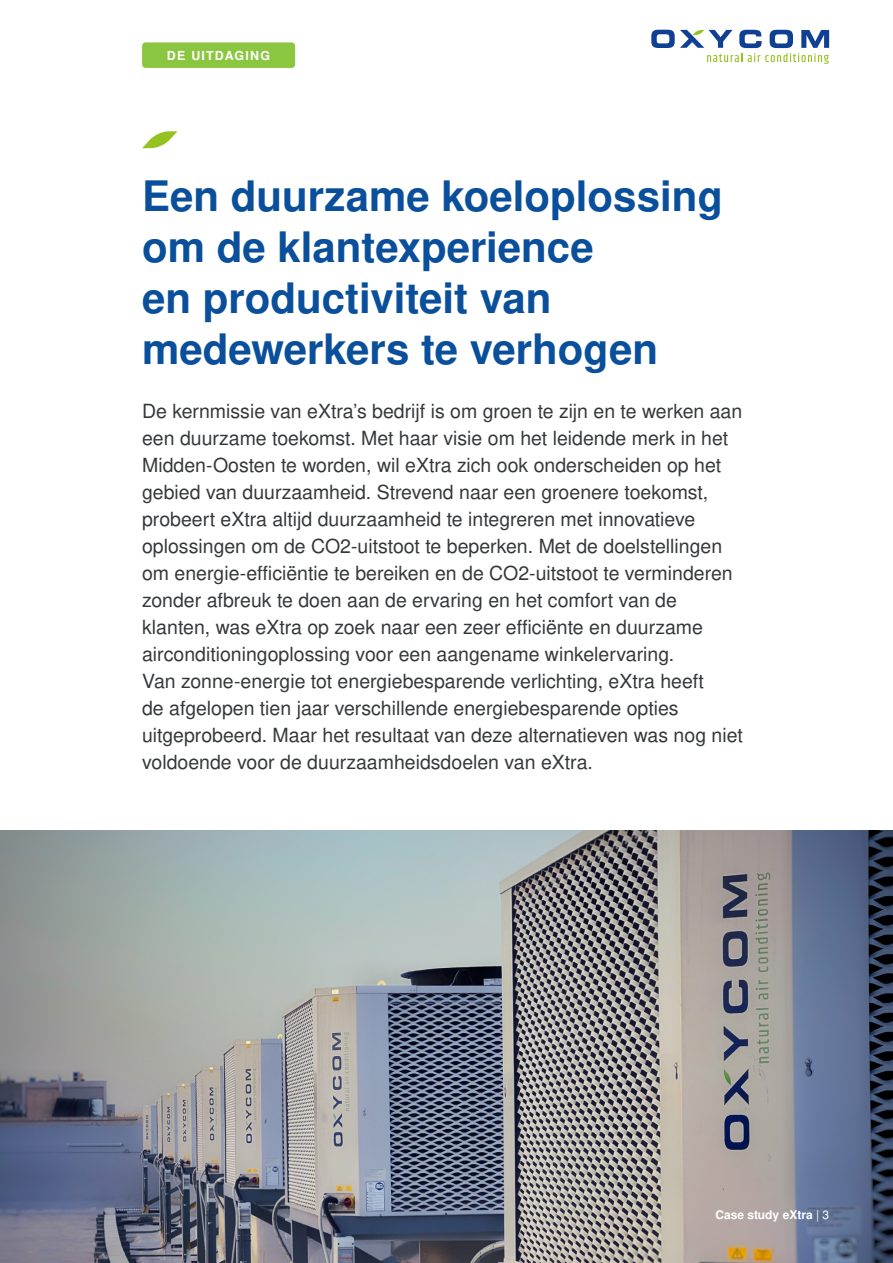
<style>
.page{position:relative;width:893px;height:1263px;background:#fff}
.page>*{position:absolute;margin:0;border:0;box-sizing:border-box;transform-origin:0 0}
.t1{font:700 42px/51px "Nimbus San L";color:#0a4f9b}
.t2{font:19.5px/27px "Nimbus San L";color:#35383a}
.t3{font:700 12.45px "Nimbus San L";letter-spacing:.1em;color:#fff}
.t4{font:700 12px "Nimbus San L";color:#fff}
.s1{font-weight:400}
</style>
<div class="page">
<svg style="left:651px;top:30px;width:178px;height:34px"></svg>
<img style="left:0;top:830px;width:893px;height:433px">
<div style="left:142px;top:42px;width:153px;height:26px;background:#8bc640;border-radius:4px"></div>
<svg style="left:142px;top:131px;width:36px;height:17px"></svg>
<p class="t3" style="left:167px;top:47px;width:105px">DE UITDAGING</p>
<p class="t1" style="left:142px;top:170px;width:582px">Een duurzame koeloplossing om de klantexperience<br>en productiviteit van medewerkers te verhogen</p>
<p class="t2" style="left:142px;top:397px;width:602px">De kernmissie van eXtra’s bedrijf is om groen te zijn en te werken aan een duurzame toekomst. Met haar visie om het leidende merk in het Midden-Oosten te worden, wil eXtra zich ook onderscheiden op het gebied van duurzaamheid. Strevend naar een groenere toekomst, probeert eXtra altijd duurzaamheid te integreren met innovatieve oplossingen om de CO2-uitstoot te beperken. Met de doelstellingen om energie-efficiëntie te bereiken en de CO2-uitstoot te verminderen zonder afbreuk te doen aan de ervaring en het comfort van de klanten, was eXtra op zoek naar een zeer efficiënte en duurzame airconditioningoplossing voor een aangename winkelervaring.<br>Van zonne-energie tot energiebesparende verlichting, eXtra heeft<br>de afgelopen tien jaar verschillende energiebesparende opties uitgeprobeerd. Maar het resultaat van deze alternatieven was nog niet voldoende voor de duurzaamheidsdoelen van eXtra.</p>
<p class="t4" style="left:715px;top:1206px;width:115px">Case study eXtra <span class="s1">| 3</span></p>
</div>
